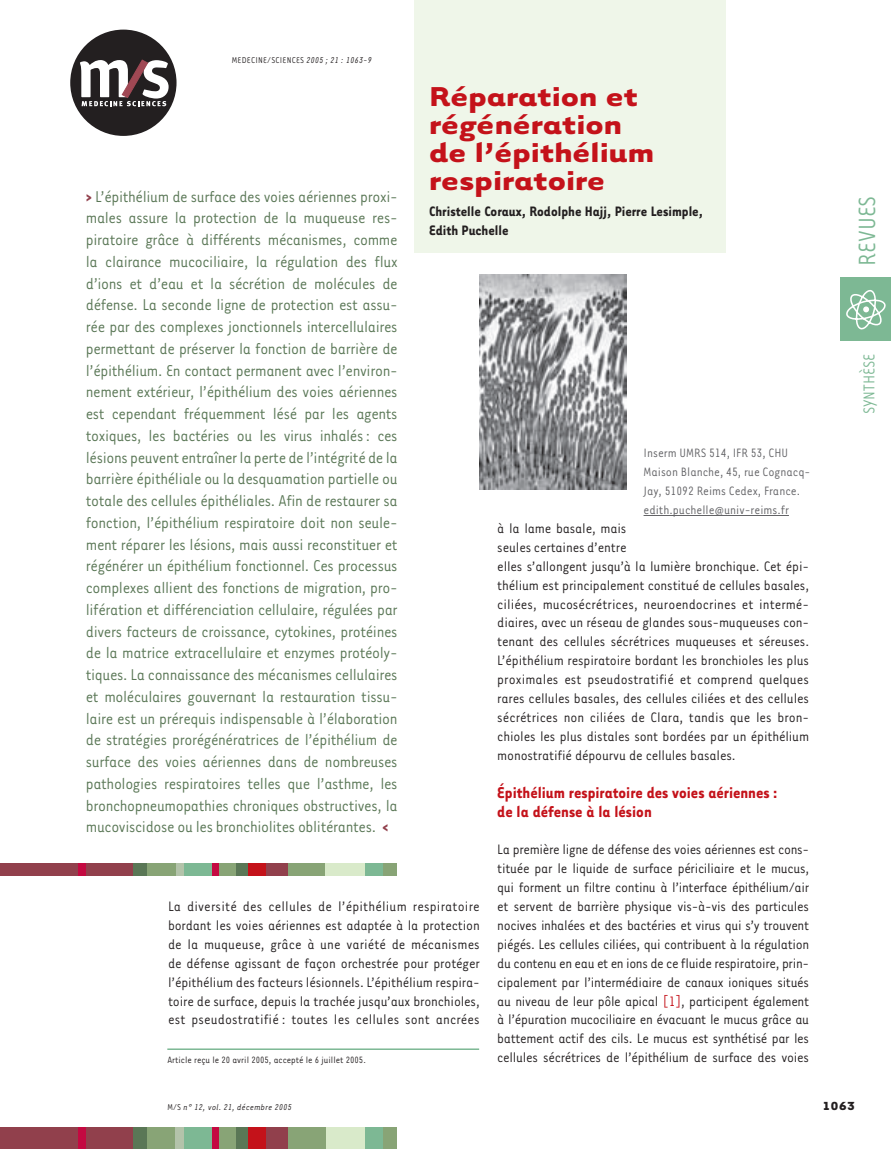
<style>
.page{position:relative;width:891px;height:1149px;background:#fff}
.page>*{position:absolute;margin:0;border:0;box-sizing:border-box;transform-origin:0 0}
.t1{font:700 31.5px/28.2px "Tarzana Wide";color:#c4121a}
.t2{font:27px "Tarzana Narrow";color:#7db894}
.t3{font:18px/21.8px "Tarzana Narrow";letter-spacing:-.02em;color:#5a7756;text-align:justify}
.t4{font:700 18px/18.9px "Tarzana Narrow";color:#c4121a}
.t5{font:18px "Tarzana Narrow";color:#7db894}
.t6{font:15.75px/18.9px "Tarzana Narrow";letter-spacing:-.01em;color:#231f20;text-align:justify}
.t7{font:700 15.75px/18.9px "Tarzana Narrow";color:#231f20}
.t8{font:13.95px/18.9px "Tarzana Narrow";color:#636366}
.t9{font:700 13.5px "Tarzana Wide";color:#231f20}
.t10{font:10.5px "Tarzana Narrow";color:#231f20}
.t11{font:9.75px "Tarzana Narrow";letter-spacing:.025em;color:#231f20}
.t12{font:italic 9.75px "Tarzana Narrow";letter-spacing:.025em;color:#231f20}
.s1{font-style:italic}
.s2{font-weight:700;color:#91404c}
.s3{color:#c4121a}
.s4{font-style:normal}
</style>
<div class="page">
<div style="left:70px;top:30px;width:107px;height:106px;background:#231f20;border-radius:50%"></div>
<svg style="left:80px;top:60px;width:89px;height:46px"></svg>
<img style="left:479px;top:275px;width:148px;height:215px">
<div style="left:0;top:1127px;width:134px;height:22px;background:#91404c"></div>
<div style="left:133px;top:1127px;width:22px;height:22px;background:#5a7756"></div>
<div style="left:235px;top:1127px;width:13px;height:22px;background:#5a7756"></div>
<div style="left:147px;top:1127px;width:30px;height:22px;background:#88a476"></div>
<div style="left:183px;top:1127px;width:30px;height:22px;background:#7db894"></div>
<div style="left:364px;top:1127px;width:20px;height:22px;background:#7db894"></div>
<div style="left:217px;top:1127px;width:19px;height:22px;background:#88a476"></div>
<div style="left:383px;top:1127px;width:14px;height:22px;background:#88a476"></div>
<div style="left:287px;top:1127px;width:39px;height:22px;background:#88a476"></div>
<div style="left:326px;top:1127px;width:38px;height:22px;background:#d9eaca"></div>
<div style="left:175px;top:1127px;width:9px;height:22px;background:#b3c3aa"></div>
<div style="left:78px;top:1127px;width:7px;height:22px;background:#c40941"></div>
<div style="left:213px;top:1127px;width:6px;height:22px;background:#c40941"></div>
<div style="left:248px;top:1127px;width:27px;height:22px;background:#c4121a"></div>
<div style="left:267px;top:1127px;width:21px;height:22px;background:#91404c"></div>
<div style="left:414px;top:0;width:312px;height:253px;background:#eff6e9"></div>
<div style="left:840px;top:277px;width:51px;height:63px;background:#7db894"></div>
<svg style="left:846px;top:290px;width:40px;height:39px"></svg>
<div style="left:0;top:863px;width:134px;height:13px;background:#91404c"></div>
<div style="left:133px;top:863px;width:17px;height:13px;background:#5a7756"></div>
<div style="left:235px;top:863px;width:13px;height:13px;background:#5a7756"></div>
<div style="left:147px;top:863px;width:30px;height:13px;background:#88a476"></div>
<div style="left:181px;top:863px;width:32px;height:13px;background:#7db894"></div>
<div style="left:364px;top:863px;width:20px;height:13px;background:#7db894"></div>
<div style="left:217px;top:863px;width:19px;height:13px;background:#88a476"></div>
<div style="left:383px;top:863px;width:14px;height:13px;background:#88a476"></div>
<div style="left:287px;top:863px;width:38px;height:13px;background:#88a476"></div>
<div style="left:325px;top:863px;width:39px;height:13px;background:#d9eaca"></div>
<div style="left:176px;top:863px;width:7px;height:13px;background:#b3c3aa"></div>
<div style="left:78px;top:863px;width:7px;height:13px;background:#c40941"></div>
<div style="left:213px;top:863px;width:6px;height:13px;background:#c40941"></div>
<div style="left:248px;top:863px;width:27px;height:13px;background:#c4121a"></div>
<div style="left:267px;top:863px;width:21px;height:13px;background:#91404c"></div>
<hr style="left:167px;top:1048px;width:312px;height:2px;background:#7db894">
<hr style="left:644px;top:515px;width:145px;height:1px;background:#636366">
<p class="t11" style="left:232px;top:56px;width:142px">MEDECINE/SCIENCES <span class="s1">2005 ; 21 : 1063-9</span></p>
<h1 class="t1" style="left:429px;top:85px;width:226px">Réparation et régénération de l’épithélium respiratoire</h1>
<p class="t7" style="left:429px;top:203px;width:275px">Christelle Coraux, Rodolphe Hajj, Pierre Lesimple,<br>Edith Puchelle</p>
<p class="t3" style="left:86px;top:187px;width:313px"><span class="s2">&gt;</span> L’épithélium de surface des voies aériennes proxi&shy;males assure la protection de la muqueuse res&shy;piratoire grâce à différents mécanismes, comme la clairance mucociliaire, la régulation des flux d’ions et d’eau et la sécrétion de molécules de défense. La seconde ligne de protection est assu&shy;rée par des complexes jonctionnels intercellulaires permettant de préserver la fonction de barrière de l’épithélium. En contact permanent avec l’environ&shy;nement extérieur, l’épithélium des voies aériennes est cependant fréquemment lésé par les agents toxiques, les bactéries ou les virus inhalés : ces lésions peuvent entraîner la perte de l’intégrité de la barrière épithéliale ou la desquamation partielle ou totale des cellules épithéliales. Afin de restaurer sa fonction, l’épithélium respiratoire doit non seule&shy;ment réparer les lésions, mais aussi reconstituer et régénérer un épithélium fonctionnel. Ces processus complexes allient des fonctions de migration, pro&shy;lifération et différenciation cellulaire, régulées par divers facteurs de croissance, cytokines, protéines de la matrice extracellulaire et enzymes protéoly&shy;tiques. La connaissance des mécanismes cellulaires et moléculaires gouvernant la restauration tissu&shy;laire est un prérequis indispensable à l’élaboration de stratégies prorégénératrices de l’épithélium de surface des voies aériennes dans de nombreuses pathologies respiratoires telles que l’asthme, les bronchopneumopathies chroniques obstructives, la mucoviscidose ou les bronchiolites oblitérantes. <span class="s2">&lt;</span></p>
<p class="t8" style="left:644px;top:445px;width:168px">Inserm UMRS 514, IFR 53, CHU<br>Maison Blanche, 45, rue Cognacq-<br>Jay, 51092 Reims Cedex, France. edith.puchelle@univ-reims.fr</p>
<p class="t6" style="left:497px;top:520px;width:313px;text-align:left">à la lame basale, mais<br>seules certaines d’entre<br>elles s’allongent jusqu’à la lumière bronchique. Cet épi&shy;thélium est principalement constitué de cellules basales, ciliées, mucosécrétrices, neuroendocrines et intermé&shy;diaires, avec un réseau de glandes sous-muqueuses con&shy;tenant des cellules sécrétrices muqueuses et séreuses.<br>L’épithélium respiratoire bordant les bronchioles les plus proximales est pseudostratifié et comprend quelques rares cellules basales, des cellules ciliées et des cellules sécrétrices non ciliées de Clara, tandis que les bron&shy;chioles les plus distales sont bordées par un épithélium monostratifié dépourvu de cellules basales.</p>
<p class="t4" style="left:497px;top:784px;width:282px">Épithélium respiratoire des voies aériennes : de la défense à la lésion</p>
<p class="t6" style="left:497px;top:841px;width:313px">La première ligne de défense des voies aériennes est cons&shy;tituée par le liquide de surface périciliaire et le mucus, qui forment un filtre continu à l’interface épithélium/air et servent de barrière physique vis-à-vis des particules nocives inhalées et des bactéries et virus qui s’y trouvent piégés. Les cellules ciliées, qui contribuent à la régulation du contenu en eau et en ions de ce fluide respiratoire, prin&shy;cipalement par l’intermédiaire de canaux ioniques situés au niveau de leur pôle apical <span class="s3">[1]</span>, participent également à l’épuration mucociliaire en évacuant le mucus grâce au battement actif des cils. Le mucus est synthétisé par les cellules sécrétrices de l’épithélium de surface des voies</p>
<p class="t6" style="left:168px;top:898px;width:313px">La diversité des cellules de l’épithélium respiratoire bordant les voies aériennes est adaptée à la protection de la muqueuse, grâce à une variété de mécanismes de défense agissant de façon orchestrée pour protéger l’épithélium des facteurs lésionnels. L’épithélium respira&shy;toire de surface, depuis la trachée jusqu’aux bronchioles, est pseudostratifié : toutes les cellules sont ancrées</p>
<p class="t10" style="left:167px;top:1056px;width:200px">Article reçu le 20 avril 2005, accepté le 6 juillet 2005.</p>
<p class="t12" style="left:167px;top:1103px;width:126px"><span class="s4">M/S</span> n° 12, vol. 21, décembre 2005</p>
<h2 class="t2" style="left:858px;top:266px;width:71px;rotate:-90deg">REVUES</h2>
<p class="t5" style="left:863px;top:414px;width:62px;rotate:-90deg">SYNTHÈSE</p>
<p class="t9" style="left:822px;top:1101px;width:34px">1063</p>
</div>
